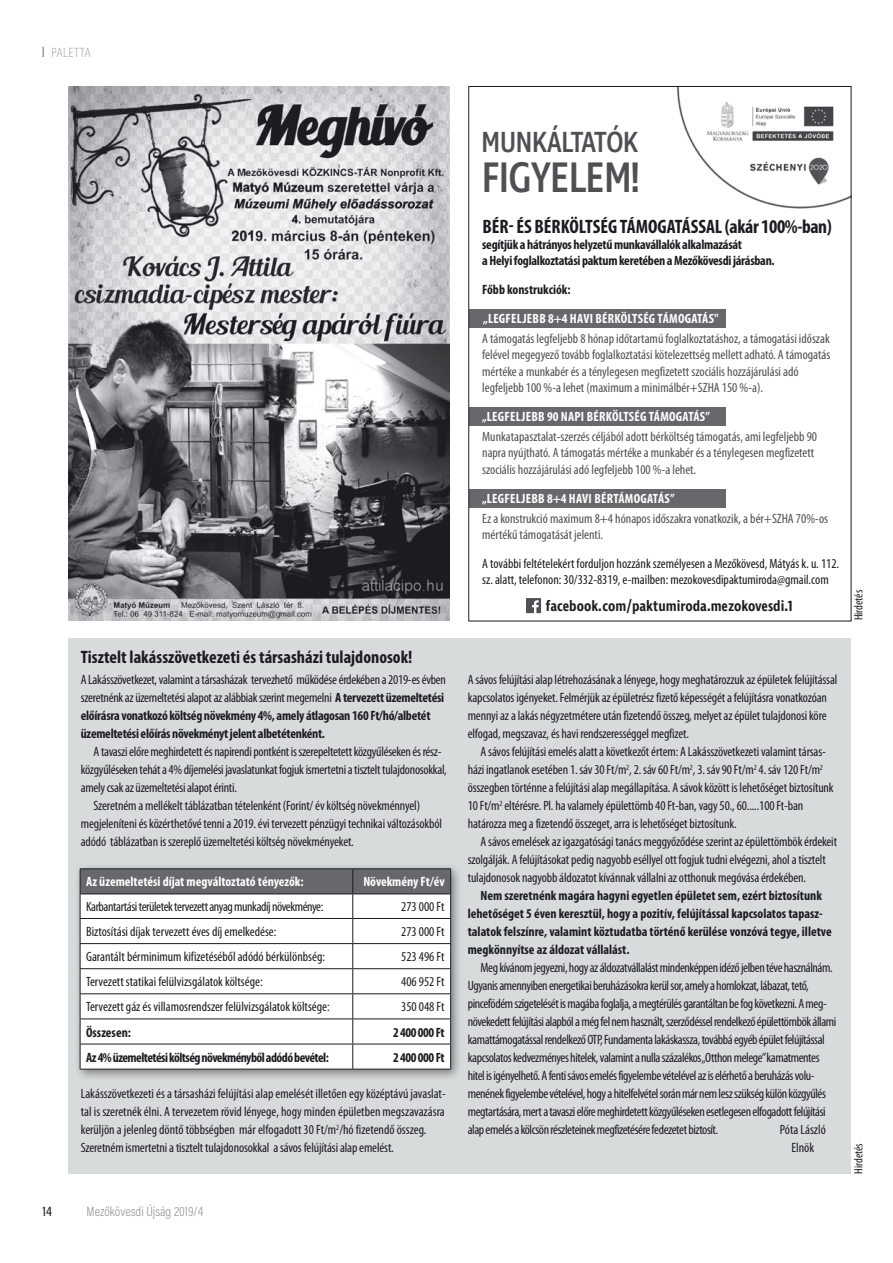
<style>
.page{position:relative;width:893px;height:1263px;background:#fff}
.page>*{position:absolute;margin:0;border:0;box-sizing:border-box;transform-origin:0 0}
.t1{font:500 43.65px "Ingra Cd";letter-spacing:-.03em;color:#504f53}
.t2{font:500 29.7px "Ingra Cd";letter-spacing:-.03em;color:#504f53}
.t3{font:700 condensed 19.5px "Myriad Pro";color:#1b1c20}
.t4{font:700 condensed 18px "Myriad Pro";color:#1b1c20}
.t5{font:600 15px "Ingra Cd";color:#1b1c20}
.t6{font:condensed 13.5px/18px "Myriad Pro";letter-spacing:-.01em;color:#1b1c20}
.t7{font:condensed 13.5px/18px "Myriad Pro";letter-spacing:-.03em;color:#1b1c20}
.t8{font:condensed 13.5px/16.2px "Myriad Pro";color:#504f53}
.t9{font:700 condensed 13.5px/18px "Myriad Pro";letter-spacing:-.02em;color:#1b1c20}
.t10{font:700 condensed 13.5px/18px "Myriad Pro";color:#1b1c20}
.t11{font:700 condensed 13.5px "Myriad Pro";letter-spacing:.015em;color:#fff}
.t12{font:700 condensed 13.5px "Myriad Pro";letter-spacing:-.04em;color:#1b1c20}
.t13{font:300 13.5px "Acumin Pro Cond";color:#98989c}
.t14{font:700 condensed 13.5px "Myriad Pro";letter-spacing:-.005em;color:#fff}
.t15{font:200 13.5px "Ingra Cd";letter-spacing:.005em;color:#98989c}
.t16{font:500 13.5px "Acumin Pro Cond";color:#1b1c20}
.t17{font:condensed 12px "Myriad Pro";color:#1b1c20}
.s1{font-weight:400}
</style>
<div class="page">
<div style="left:68px;top:638px;width:782px;height:536px;background:#d8dbdc"></div>
<img style="left:68px;top:86px;width:382px;height:535px">
<img style="left:677px;top:88px;width:172px;height:121px">
<svg style="left:526px;top:598px;width:15px;height:15px"></svg>
<div style="left:469px;top:309px;width:257px;height:19px;background:#68676c"></div>
<div style="left:469px;top:407px;width:257px;height:19px;background:#68676c"></div>
<div style="left:469px;top:489px;width:257px;height:19px;background:#68676c"></div>
<div style="left:73px;top:862px;width:390px;height:220px;background:#1b1c20;opacity:.5"></div>
<hr style="left:80px;top:868px;width:273px;height:1px;background:#1b1c20">
<hr style="left:353px;top:868px;width:98px;height:1px;background:#1b1c20">
<svg style="left:80px;top:869px;width:371px;height:200px"></svg>
<hr style="left:80px;top:1069px;width:273px;height:1px;background:#1b1c20">
<hr style="left:353px;top:1069px;width:98px;height:1px;background:#1b1c20">
<p class="t15" style="left:51px;top:44px;width:41px">PALETTA</p>
<h3 class="t4" style="left:81px;top:645px;width:333px">Tisztelt lakásszövetkezeti és társasházi tulajdonosok!</h3>
<p class="t9" style="left:81px;top:670px;width:367px"><span class="s1">A Lakásszövetkezet, valamint a társasházak tervezhető működése érdekében a 2019-es évben szeretnénk az üzemeltetési alapot az alábbiak szerint megemelni</span> A tervezett üzemeltetési előírásra vonatkozó költség növekmény 4%, amely átlagosan 160 Ft/hó/albetét üzemeltetési előírás növekményt jelent albetétenként.</p>
<p class="t6" style="left:94px;top:742px;width:350px">A tavaszi előre meghirdetett és napirendi pontként is szerepeltetett közgyűléseken és rész-</p>
<p class="t6" style="left:81px;top:760px;width:368px">közgyűléseken tehát a 4% díjemelési javaslatunkat fogjuk ismertetni a tisztelt tulajdonosokkal,</p>
<p class="t6" style="left:81px;top:778px;width:158px">amely csak az üzemeltetési alapot érinti.</p>
<p class="t6" style="left:94px;top:796px;width:328px">Szeretném a mellékelt táblázatban tételenként (Forint/ év költség növekménnyel)</p>
<p class="t6" style="left:81px;top:814px;width:363px">megjeleníteni és közérthetővé tenni a 2019. évi tervezett pénzügyi technikai változásokból</p>
<p class="t6" style="left:81px;top:832px;width:275px">adódó táblázatban is szereplő üzemeltetési költség növekményeket.</p>
<p class="t11" style="left:86px;top:873px;width:219px">Az üzemeltetési díjat megváltoztató tényezők:</p>
<p class="t14" style="left:363px;top:873px;width:83px">Növekmény Ft/év</p>
<p class="t7" style="left:86px;top:898px;width:239px">Karbantartási területek tervezett anyag munkadíj növekménye:</p>
<p class="t6" style="left:401px;top:898px;width:45px">273 000 Ft</p>
<p class="t6" style="left:86px;top:922px;width:192px">Biztosítási díjak tervezett éves díj emelkedése:</p>
<p class="t6" style="left:401px;top:922px;width:45px">273 000 Ft</p>
<p class="t6" style="left:86px;top:947px;width:240px">Garantált bérminimum kifizetéséből adódó bérkülönbség:</p>
<p class="t6" style="left:401px;top:947px;width:45px">523 496 Ft</p>
<p class="t6" style="left:86px;top:973px;width:178px">Tervezett statikai felülvizsgálatok költsége:</p>
<p class="t6" style="left:401px;top:973px;width:45px">406 952 Ft</p>
<p class="t6" style="left:86px;top:998px;width:245px">Tervezett gáz és villamosrendszer felülvizsgálatok költsége:</p>
<p class="t6" style="left:401px;top:998px;width:45px">350 048 Ft</p>
<p class="t10" style="left:86px;top:1023px;width:46px">Összesen:</p>
<p class="t9" style="left:393px;top:1023px;width:53px">2 400 000 Ft</p>
<p class="t12" style="left:86px;top:1049px;width:244px">Az 4% üzemeltetési költség növekményből adódó bevétel:</p>
<p class="t9" style="left:393px;top:1048px;width:53px">2 400 000 Ft</p>
<p class="t6" style="left:81px;top:1084px;width:367px">Lakásszövetkezeti és a társasházi felújítási alap emelését illetően egy középtávú javaslat&shy;tal is szeretnék élni. A tervezetem rövid lényege, hogy minden épületben megszavazásra kerüljön a jelenleg döntő többségben már elfogadott 30 Ft/m<sup>2</sup>/hó fizetendő összeg.<br>Szeretném ismertetni a tisztelt tulajdonosokkal a sávos felújítási alap emelést.</p>
<p class="t16" style="left:43px;top:1202px;width:11px">14</p>
<p class="t13" style="left:87px;top:1202px;width:118px">Mezőkövesdi Újság 2019/4</p>
<h2 class="t2" style="left:481px;top:124px;width:159px">MUNKÁLTATÓK</h2>
<h1 class="t1" style="left:481px;top:150px;width:160px">FIGYELEM!</h1>
<h3 class="t3" style="left:482px;top:214px;width:351px">BÉR- ÉS BÉRKÖLTSÉG TÁMOGATÁSSAL (akár 100%-ban)</h3>
<p class="t9" style="left:482px;top:236px;width:294px;line-height:16.2px">segítjük a hátrányos helyzetű munkavállalók alkalmazását<br>a Helyi foglalkoztatási paktum keretében a Mezőkövesdi járásban.</p>
<p class="t10" style="left:482px;top:280px;width:90px">Főbb konstrukciók:</p>
<p class="t11" style="left:483px;top:310px;width:237px">„LEGFELJEBB 8+4 HAVI BÉRKÖLTSÉG TÁMOGATÁS"</p>
<p class="t8" style="left:482px;top:330px;width:350px">A támogatás legfeljebb 8 hónap időtartamú foglalkoztatáshoz, a támogatási időszak felével megegyező tovább foglalkoztatási kötelezettség mellett adható. A támogatás mértéke a munkabér és a ténylegesen megfizetett szociális hozzájárulási adó legfeljebb 100 %-a lehet (maximum a minimálbér+SZHA 150 %-a).</p>
<p class="t11" style="left:482px;top:408px;width:229px">„LEGFELJEBB 90 NAPI BÉRKÖLTSÉG TÁMOGATÁS”</p>
<p class="t8" style="left:482px;top:428px;width:336px">Munkatapasztalat-szerzés céljából adott bérköltség támogatás, ami legfeljebb 90 napra nyújtható. A támogatás mértéke a munkabér és a ténylegesen megfizetett szociális hozzájárulási adó legfeljebb 100 %-a lehet.</p>
<p class="t11" style="left:482px;top:490px;width:194px">„LEGFELJEBB 8+4 HAVI BÉRTÁMOGATÁS”</p>
<p class="t8" style="left:482px;top:510px;width:347px">Ez a konstrukció maximum 8+4 hónapos időszakra vonatkozik, a bér+SZHA 70%-os mértékű támogatását jelenti.</p>
<p class="t6" style="left:482px;top:555px;width:359px;line-height:16.2px">A további feltételekért forduljon hozzánk személyesen a Mezőkövesd, Mátyás k. u. 112. sz. alatt, telefonon: 30/332-8319, e-mailben: mezokovesdipaktumiroda@gmail.com</p>
<p class="t5" style="left:546px;top:597px;width:249px">facebook.com/paktumiroda.mezokovesdi.1</p>
<p class="t17" style="left:851px;top:620px;width:32px;rotate:-90deg">Hirdetés</p>
<p class="t6" style="left:468px;top:670px;width:371px">A sávos felújítási alap létrehozásának a lényege, hogy meghatározzuk az épületek felújítással kapcsolatos igényeket. Felmérjük az épületrész fizető képességét a felújításra vonatkozóan mennyi az a lakás négyzetmétere után fizetendő összeg, melyet az épület tulajdonosi köre elfogad, megszavaz, és havi rendszerességgel megfizet.</p>
<p class="t6" style="left:468px;top:742px;width:367px;text-indent:13px">A sávos felújítási emelés alatt a következőt értem: A Lakásszövetkezeti valamint társas&shy;házi ingatlanok esetében 1. sáv 30 Ft/m<sup>2</sup>, 2. sáv 60 Ft/m<sup>2</sup>, 3. sáv 90 Ft/m<sup>2</sup> 4. sáv 120 Ft/m<sup>2 </sup>összegben történne a felújítási alap megállapítása. A sávok között is lehetőséget biztosítunk 10 Ft/m<sup>2</sup> eltérésre. Pl. ha valamely épülettömb 40 Ft-ban, vagy 50., 60.....100 Ft-ban határozza meg a fizetendő összeget, arra is lehetőséget biztosítunk.</p>
<p class="t6" style="left:468px;top:832px;width:371px;text-indent:13px">A sávos emelések az igazgatósági tanács meggyőződése szerint az épülettömbök érdekeit szolgálják. A felújításokat pedig nagyobb eséllyel ott fogjuk tudni elvégezni, ahol a tisztelt tulajdonosok nagyobb áldozatot kívánnak vállalni az otthonuk megóvása érdekében.</p>
<p class="t10" style="left:468px;top:886px;width:365px;text-indent:13px">Nem szeretnénk magára hagyni egyetlen épületet sem, ezért biztosítunk lehetőséget 5 éven keresztül, hogy a pozitív, felújítással kapcsolatos tapasz&shy;talatok felszínre, valamint köztudatba történő kerülése vonzóvá tegye, illetve megkönnyítse az áldozat vállalást.</p>
<p class="t7" style="left:468px;top:958px;width:370px;text-indent:13px">Meg kívánom jegyezni, hogy az áldozatvállalást mindenképpen idéző jelben téve használnám.<br>Ugyanis amennyiben energetikai beruházásokra kerül sor, amely a homlokzat, lábazat, tető, pincefödém szigetelését is magába foglalja, a megtérülés garantáltan be fog következni. A meg&shy;növekedett felújítási alapból a még fel nem használt, szerződéssel rendelkező épülettömbök állami kamattámogatással rendelkező OTP, Fundamenta lakáskassza, továbbá egyéb épület felújítással kapcsolatos kedvezményes hitelek, valamint a nulla százalékos „Otthon melege” kamatmentes hitel is igényelhető. A fenti sávos emelés figyelembe vételével az is elérhető a beruházás volu&shy;menének figyelembe vételével, hogy a hitelfelvétel során már nem lesz szükség külön közgyűlés megtartására, mert a tavaszi előre meghirdetett közgyűléseken esetlegesen elfogadott felújítási alap emelés a kölcsön részleteinek megfizetésére fedezetet biztosít.</p>
<p class="t6" style="left:780px;top:1120px;width:48px;text-align:center">Póta László<br>Elnök</p>
<p class="t17" style="left:851px;top:1174px;width:32px;rotate:-90deg">Hirdetés</p>
</div>
